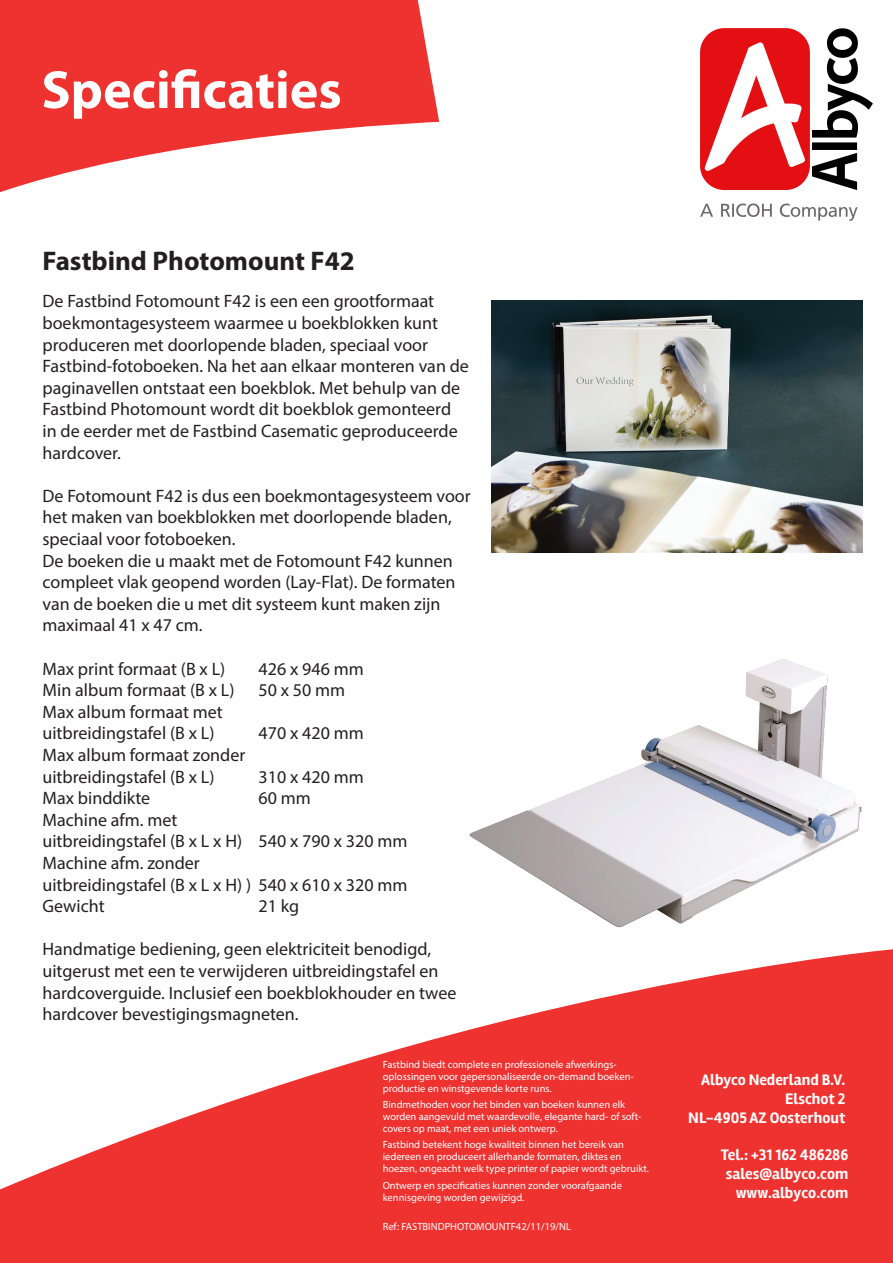
<style>
.page{position:relative;width:893px;height:1263px;background:#fff}
.page>*{position:absolute;margin:0;border:0;box-sizing:border-box;transform-origin:0 0}
.Testo_Titolo1_2righe{font:700 54px "Myriad Pro";color:#fff}
.Testo_Titolo1_2righe-2{font:700 27px "Myriad Pro";color:#231f20}
.t1{font:18px/21.6px "Myriad Pro";color:#231f20}
.t2{font:700 15.75px/18.9px "Rambla";color:#fff;text-align:right}
.Testo_fondo_2{font:10.5px/12px "Myriad Pro";color:#fff}
</style>
<div class="page">
<svg style="left:0;top:0;width:439px;height:193px;fill:#ee3230"></svg>
<svg style="left:0;top:949px;width:893px;height:314px;fill:#ee3230"></svg>
<img style="left:491px;top:300px;width:371px;height:253px">
<img style="left:469px;top:659px;width:393px;height:269px">
<img style="left:700px;top:28px;width:173px;height:193px">
<p class="Testo_Titolo1_2righe" style="left:41px;top:55px;width:302px">Specificaties</p>
<p class="Testo_Titolo1_2righe-2" style="left:43px;top:243px;width:314px">Fastbind Photomount F42</p>
<p class="t1" style="left:43px;top:290px;width:428px">De Fastbind Fotomount F42 is een een grootformaat boekmontagesysteem waarmee u boekblokken kunt produceren met doorlopende bladen, speciaal voor Fastbind-fotoboeken. Na het aan elkaar monteren van de paginavellen ontstaat een boekblok. Met behulp van de Fastbind Photomount wordt dit boekblok gemonteerd in de eerder met de Fastbind Casematic geproduceerde hardcover.</p>
<p class="t1" style="left:43px;top:485px;width:430px">De Fotomount F42 is dus een boekmontagesysteem voor het maken van boekblokken met doorlopende bladen, speciaal voor fotoboeken.</p>
<p class="t1" style="left:43px;top:549px;width:415px">De boeken die u maakt met de Fotomount F42 kunnen compleet vlak geopend worden (Lay-Flat). De formaten van de boeken die u met dit systeem kunt maken zijn maximaal 41 x 47 cm.</p>
<p class="t1" style="left:43px;top:657px;width:184px">Max print formaat (B x L)</p>
<p class="t1" style="left:259px;top:657px;width:107px">426 x 946 mm</p>
<p class="t1" style="left:43px;top:679px;width:193px">Min album formaat (B x L)</p>
<p class="t1" style="left:259px;top:679px;width:88px">50 x 50 mm</p>
<p class="t1" style="left:43px;top:701px;width:182px">Max album formaat met uitbreidingstafel (B x L)</p>
<p class="t1" style="left:259px;top:722px;width:107px">470 x 420 mm</p>
<p class="t1" style="left:43px;top:744px;width:204px">Max album formaat zonder uitbreidingstafel (B x L)</p>
<p class="t1" style="left:259px;top:765px;width:107px">310 x 420 mm</p>
<p class="t1" style="left:43px;top:787px;width:109px">Max binddikte</p>
<p class="t1" style="left:259px;top:787px;width:54px">60 mm</p>
<p class="t1" style="left:43px;top:809px;width:366px">Machine afm. met<br>uitbreidingstafel (B x L x H) 540 x 790 x 320 mm</p>
<p class="t1" style="left:43px;top:852px;width:366px">Machine afm. zonder<br>uitbreidingstafel (B x L x H) ) 540 x 610 x 320 mm</p>
<p class="t1" style="left:43px;top:895px;width:64px">Gewicht</p>
<p class="t1" style="left:259px;top:895px;width:42px">21 kg</p>
<p class="t1" style="left:43px;top:938px;width:415px">Handmatige bediening, geen elektriciteit benodigd, uitgerust met een te verwijderen uitbreidingstafel en hardcoverguide. Inclusief een boekblokhouder en twee hardcover bevestigingsmagneten.</p>
<p class="Testo_fondo_2" style="left:383px;top:1058px;width:253px">Fastbind biedt complete en professionele afwerkings&shy;oplossingen voor gepersonaliseerde on-demand boeken&shy;productie en winstgevende korte runs.</p>
<p class="Testo_fondo_2" style="left:383px;top:1098px;width:260px">Bindmethoden voor het binden van boeken kunnen elk worden aangevuld met waardevolle, elegante hard- of soft&shy;covers op maat, met een uniek ontwerp.</p>
<p class="Testo_fondo_2" style="left:383px;top:1138px;width:268px">Fastbind betekent hoge kwaliteit binnen het bereik van iedereen en produceert allerhande formaten, diktes en hoezen, ongeacht welk type printer of papier wordt gebruikt.</p>
<p class="Testo_fondo_2" style="left:383px;top:1179px;width:241px">Ontwerp en specificaties kunnen zonder voorafgaande kennisgeving worden gewijzigd.</p>
<p class="Testo_fondo_2" style="left:383px;top:1220px;width:190px">Ref: FASTBINDPHOTOMOUNTF42/11/19/NL</p>
<p class="t2" style="left:701px;top:1070px;width:146px">Albyco Nederland B.V.</p>
<p class="t2" style="left:785px;top:1089px;width:62px">Elschot 2</p>
<p class="t2" style="left:688px;top:1108px;width:159px">NL-4905 AZ Oosterhout</p>
<p class="t2" style="left:721px;top:1146px;width:129px">Tel.: +31 162 486286 sales@albyco.com www.albyco.com</p>
</div>
